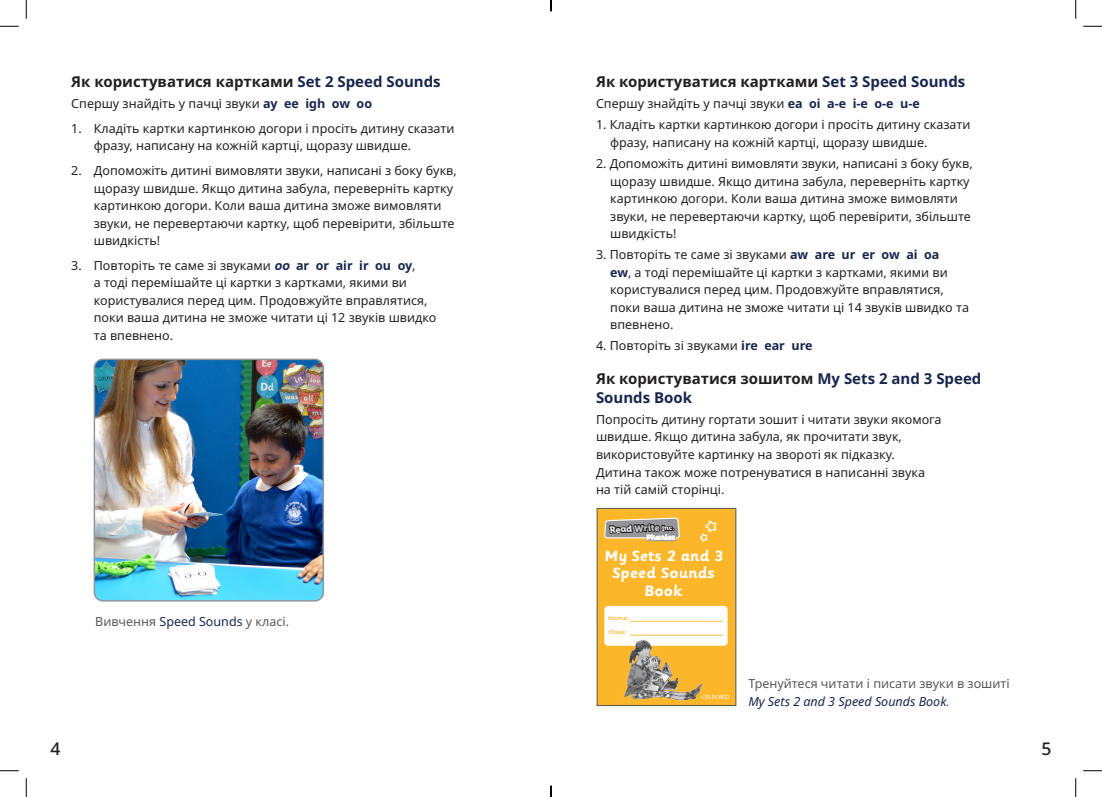
<style>
.page{position:relative;width:1102px;height:797px;background:#fff}
.page>*{position:absolute;margin:0;border:0;box-sizing:border-box;transform-origin:0 0}
.t1{font:500 17.5px "Noto Sans";color:#231f20}
.t2{font:700 16.62px/17.4px "Sassoon Primary Std";color:#fff;text-align:center}
.Main_text{font:700 15px "Noto Sans";color:#231f20}
.Main_text-2{font:700 15px/18.8px "Noto Sans";color:#17264d}
.Main_text-3{font:12.5px/17.5px "Noto Sans";color:#231f20}
.t3{font:12.5px/17.5px "Noto Sans";color:#57585a}
.t4{font:9.62px "OUP2";color:#fff}
.t5{font:9.12px "Museo OUP 900";color:#c7c8ca}
.t6{font:500 5.88px "Pluto";letter-spacing:.01em;color:#ffbe46}
.s1{color:#17264d}
.s2{font-weight:700;color:#17264d}
.s3{font-weight:700;font-style:italic;color:#17264d}
.s4{color:#231f20}
.s5{color:#e6e7e9}
.s6{font-size:6.38px;color:#f2f3f4}
.s7{font-style:italic;color:#17264d}
.s8{font-style:italic}
</style>
<div class="page">
<img style="left:94px;top:361px;width:229px;height:240px">
<div style="left:94px;top:358px;width:230px;height:243px;border:2px solid #939598;border-radius:9px"></div>
<div style="left:597px;top:508px;width:138px;height:197px;background:#fcb62a"></div>
<svg style="left:604px;top:517px;width:76px;height:25px"></svg>
<svg style="left:700px;top:520px;width:17px;height:22px"></svg>
<div style="left:604px;top:606px;width:123px;height:39px;background:#fff;border-radius:4px"></div>
<hr style="left:630px;top:621px;width:93px;height:1px;background:#ffbe46">
<hr style="left:630px;top:635px;width:93px;height:1px;background:#ffbe46">
<img style="left:604px;top:616px;width:110px;height:85px">
<div style="left:596px;top:508px;width:140px;height:198px;border:1px solid #57585a"></div>
<svg style="left:0;top:25px;width:19px;height:2px"></svg>
<svg style="left:1083px;top:25px;width:18px;height:2px"></svg>
<svg style="left:0;top:770px;width:19px;height:1px"></svg>
<svg style="left:1083px;top:770px;width:18px;height:1px"></svg>
<svg style="left:25px;top:0;width:2px;height:19px"></svg>
<svg style="left:25px;top:778px;width:2px;height:19px"></svg>
<svg style="left:1075px;top:0;width:1px;height:19px"></svg>
<svg style="left:1075px;top:778px;width:1px;height:19px"></svg>
<svg style="left:550px;top:785px;width:1px;height:12px"></svg>
<p class="Main_text" style="left:71px;top:71px;width:371px">Як користуватися картками <span class="s1">Set 2 Speed Sounds</span></p>
<p class="Main_text-3" style="left:71px;top:95px;width:302px">Спершу знайдіть у пачці звуки <span class="s2">ay ee igh ow oo</span></p>
<p class="Main_text-3" style="left:94px;top:120px;width:362px;text-indent:-22px">1. Кладіть картки картинкою догори і просіть дитину сказати фразу, написану на кожній картці, щоразу швидше.</p>
<p class="Main_text-3" style="left:94px;top:162px;width:364px;text-indent:-22px">2. Допоможіть дитині вимовляти звуки, написані з боку букв, щоразу швидше. Якщо дитина забула, переверніть картку картинкою догори. Коли ваша дитина зможе вимовляти звуки, не перевертаючи картку, щоб перевірити, збільште швидкість!</p>
<p class="Main_text-3" style="left:94px;top:257px;width:344px;text-indent:-22px">3. Повторіть те саме зі звуками <span class="s3">oo</span> <span class="s2">ar or air ir ou oy</span>,<br>а тоді перемішайте ці картки з картками, якими ви користувалися перед цим. Продовжуйте вправлятися, поки ваша дитина не зможе читати ці 12 звуків швидко та впевнено.</p>
<p class="t3" style="left:95px;top:612px;width:195px">Вивчення <span class="s1">Speed Sounds</span> у класі.</p>
<p class="Main_text" style="left:596px;top:71px;width:371px">Як користуватися картками <span class="s1">Set 3 Speed Sounds</span></p>
<p class="Main_text-3" style="left:596px;top:95px;width:325px">Спершу знайдіть у пачці звуки <span class="s2">ea oi a-e i-e o-e u-e</span></p>
<p class="Main_text-3" style="left:610px;top:116px;width:362px;text-indent:-14px">1. Кладіть картки картинкою догори і просіть дитину сказати фразу, написану на кожній картці, щоразу швидше.</p>
<p class="Main_text-3" style="left:610px;top:155px;width:364px;text-indent:-14px">2. Допоможіть дитині вимовляти звуки, написані з боку букв, щоразу швидше. Якщо дитина забула, переверніть картку картинкою догори. Коли ваша дитина зможе вимовляти звуки, не перевертаючи картку, щоб перевірити, збільште швидкість!</p>
<p class="Main_text-3" style="left:610px;top:246px;width:360px;text-indent:-14px">3. Повторіть те саме зі звуками <span class="s2">aw are ur er ow ai oa<br>ew</span>, а тоді перемішайте ці картки з картками, якими ви користувалися перед цим. Продовжуйте вправлятися, поки ваша дитина не зможе читати ці 14 звуків швидко та впевнено.</p>
<p class="Main_text-3" style="left:596px;top:337px;width:218px">4. Повторіть зі звуками <span class="s2">ire ear ure</span></p>
<p class="Main_text-2" style="left:596px;top:369px;width:387px"><span class="s4">Як користуватися зошитом</span> My Sets 2 and 3 Speed<br>Sounds Book</p>
<p class="Main_text-3" style="left:596px;top:411px;width:347px">Попросіть дитину гортати зошит і читати звуки якомога швидше. Якщо дитина забула, як прочитати звук, використовуйте картинку на звороті як підказку.<br>Дитина також може потренуватися в написанні звука на тій самій сторінці.</p>
<p class="t5" style="left:609px;top:524px;width:64px;rotate:-3deg"><span class="s5">Read</span> Write <span class="s6">Inc</span></p>
<p class="t2" style="left:604px;top:547px;width:120px">My Sets 2 and 3<br>Speed Sounds<br>Book</p>
<p class="t6" style="left:608px;top:615px;width:22px">Name:</p>
<p class="t6" style="left:608px;top:629px;width:20px">Class:</p>
<p class="t4" style="left:702px;top:690px;width:29px">2</p>
<p class="t3" style="left:748px;top:675px;width:263px">Тренуйтеся читати і писати звуки в зошиті<br><span class="s7">My Sets 2 and 3 Speed Sounds Book</span><span class="s8">.</span></p>
<h1 class="t1" style="left:51px;top:736px;width:12px">4</h1>
<h1 class="t1" style="left:1041px;top:736px;width:12px">5</h1>
</div>
